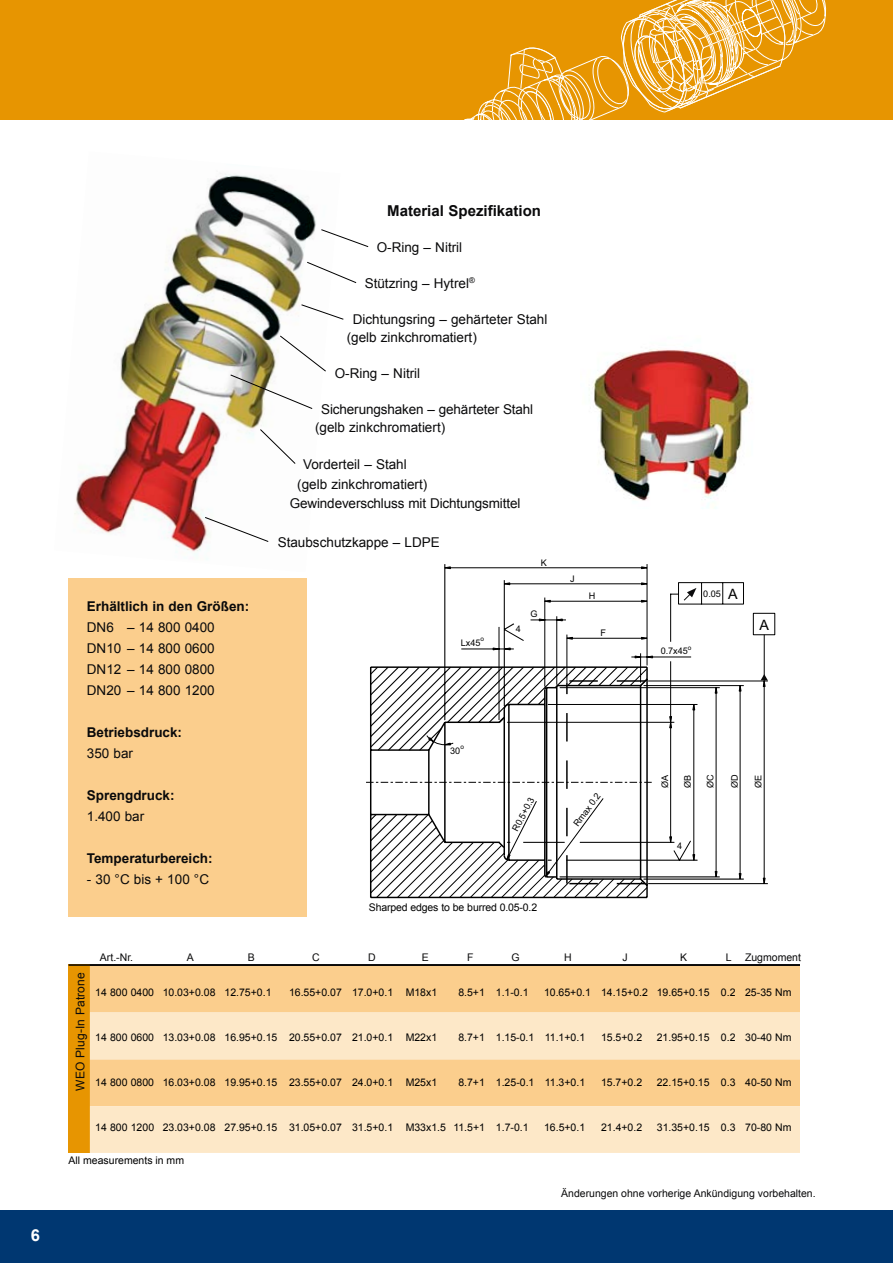
<style>
.page{position:relative;width:893px;height:1263px;background:#fff}
.page>*{position:absolute;margin:0;border:0;box-sizing:border-box;transform-origin:0 0}
.t1{font:700 16.5px "Arial";color:#fff}
.t2{font:700 15px "Arial";color:#0a0a0b}
.t3{font:14.25px "Arial";color:#000}
.t4{font:13.5px/21px "Arial";color:#0a0a0b}
.t5{font:700 13.5px "Arial";color:#0a0a0b}
.t6{font:12px "Arial";letter-spacing:.01em;color:#0a0a0b}
.t7{font:10.5px "Arial";color:#000}
.t8{font:10.5px "Arial";color:#0a0a0b}
.t9{font:9.15px "Arial";color:#000}
.t10{font:6.45px "Arial";color:#000}
.s1{font-size:14.25px}
</style>
<div class="page">
<div style="left:0;top:1210px;width:893px;height:53px;background:#003771"></div>
<div style="left:69px;top:964px;width:21px;height:189px;background:#e79501"></div>
<img style="left:592px;top:349px;width:160px;height:152px">
<img style="left:74px;top:174px;width:242px;height:382px">
<div style="left:69px;top:578px;width:238px;height:338px;background:#fbce8d"></div>
<div style="left:90px;top:966px;width:710px;height:46px;background:#fbce8d"></div>
<svg style="left:90px;top:1012px;width:710px;height:141px;fill:#fde8c8"></svg>
<hr style="left:69px;top:964px;width:731px;height:2px;background:#000">
<div style="left:0;top:0;width:893px;height:119px;background:#e79501"></div>
<svg style="left:380px;top:0;width:446px;height:120px"></svg>
<svg style="left:444px;top:564px;width:324px;height:321px"></svg>
<svg style="left:370px;top:666px;width:279px;height:232px"></svg>
<hr style="left:499px;top:627px;width:1px;height:93px;background:#000">
<hr style="left:461px;top:649px;width:53px;height:1px;background:#000">
<svg style="left:492px;top:647px;width:19px;height:4px"></svg>
<svg style="left:366px;top:680px;width:286px;height:204px"></svg>
<svg style="left:669px;top:582px;width:106px;height:147px"></svg>
<svg style="left:321px;top:229px;width:48px;height:18px"></svg>
<img style="left:230px;top:335px;width:96px;height:74px">
<svg style="left:259px;top:428px;width:37px;height:37px"></svg>
<svg style="left:204px;top:516px;width:65px;height:26px"></svg>
<svg style="left:301px;top:304px;width:43px;height:16px"></svg>
<svg style="left:306px;top:261px;width:51px;height:23px"></svg>
<h1 class="t1" style="left:31px;top:1224px;width:11px">6</h1>
<h2 class="t2" style="left:387px;top:201px;width:155px">Material Spezifikation</h2>
<p class="t4" style="left:377px;top:237px;width:87px">O-Ring – N itril</p>
<p class="t4" style="left:365px;top:273px;width:112px">Stützring – Hytrel<sup>®</sup></p>
<p class="t4" style="left:347px;top:310px;width:202px;line-height:18px;text-indent:6px">Dichtungsring – gehärteter Stahl (gelb zinkchromatiert)</p>
<p class="t4" style="left:335px;top:363px;width:87px">O-Ring – N itril</p>
<p class="t4" style="left:315px;top:400px;width:220px;line-height:18px;text-indent:6px">Sicherungshaken – gehärteter Stahl (gelb zinkchromatiert)</p>
<p class="t4" style="left:303px;top:454px;width:105px">Vorderteil – Stahl</p>
<p class="t4" style="left:297px;top:474px;width:132px">(gelb zinkchromatiert)</p>
<p class="t4" style="left:290px;top:493px;width:232px">Gewindeverschluss mit Dichtungsmittel</p>
<p class="t4" style="left:278px;top:532px;width:162px">Staubschutzkappe – LD PE</p>
<p class="t5" style="left:87px;top:597px;width:164px">Erhältlich in den Größen:</p>
<p class="t4" style="left:87px;top:616px;width:129px;text-align:justify">DN 6 – 14 800 0400<br>DN 10 – 14 800 0600<br>DN 12 – 14 800 0800<br>DN20 – 14 800 1200</p>
<p class="t5" style="left:87px;top:723px;width:97px">Betriebsdruck:</p>
<p class="t4" style="left:87px;top:742px;width:48px">350 bar</p>
<p class="t5" style="left:87px;top:786px;width:89px">Sprengdruck:</p>
<p class="t4" style="left:87px;top:805px;width:59px">1.400 bar</p>
<p class="t5" style="left:87px;top:849px;width:127px">Temperaturbereich:</p>
<p class="t4" style="left:87px;top:868px;width:124px">- 30 °C bis + 100 °C</p>
<p class="t9" style="left:461px;top:636px;width:21px">Lx45</p>
<p class="t10" style="left:481px;top:635px;width:5px">o</p>
<p class="t9" style="left:541px;top:556px;width:8px">K</p>
<p class="t9" style="left:516px;top:623px;width:7px">4</p>
<p class="t9" style="left:530px;top:608px;width:9px">G</p>
<p class="t9" style="left:570px;top:572px;width:6px">J</p>
<p class="t9" style="left:589px;top:590px;width:8px">H</p>
<p class="t9" style="left:600px;top:627px;width:7px">F</p>
<p class="t9" style="left:450px;top:744px;width:12px">30</p>
<p class="t10" style="left:460px;top:743px;width:5px">o</p>
<p class="t9" style="left:510px;top:828px;width:39px;rotate:-63deg">R0.5+0.3</p>
<p class="t9" style="left:570px;top:822px;width:40px;rotate:-53deg">Rmax 0.2</p>
<p class="t7" style="left:369px;top:901px;width:170px">Sharped edges to be burred 0.05-0.2</p>
<p class="t9" style="left:703px;top:588px;width:36px">0.05 <span class="s1">A</span></p>
<p class="t9" style="left:661px;top:645px;width:29px">0.7x45</p>
<p class="t10" style="left:688px;top:643px;width:5px">o</p>
<h3 class="t3" style="left:759px;top:616px;width:11px">A</h3>
<p class="t9" style="left:659px;top:788px;width:15px;rotate:-90deg">ØA</p>
<p class="t9" style="left:682px;top:788px;width:15px;rotate:-90deg">ØB</p>
<p class="t9" style="left:704px;top:788px;width:15px;rotate:-90deg">ØC</p>
<p class="t9" style="left:728px;top:788px;width:15px;rotate:-90deg">ØD</p>
<p class="t9" style="left:752px;top:788px;width:15px;rotate:-90deg">ØE</p>
<p class="t9" style="left:677px;top:840px;width:7px">4</p>
<p class="t6" style="left:73px;top:1091px;width:120px;rotate:-90deg">WEO Plug-In Patrone</p>
<p class="t8" style="left:100px;top:950px;width:55px">Art.-N r. A</p>
<p class="t8" style="left:248px;top:950px;width:9px">B</p>
<p class="t8" style="left:312px;top:950px;width:9px">C</p>
<p class="t8" style="left:368px;top:950px;width:8px">D</p>
<p class="t8" style="left:422px;top:950px;width:5px">E</p>
<p class="t8" style="left:467px;top:950px;width:31px">F G</p>
<p class="t8" style="left:564px;top:950px;width:9px">H</p>
<p class="t8" style="left:622px;top:950px;width:7px">J</p>
<p class="t8" style="left:680px;top:950px;width:23px">K L</p>
<p class="t8" style="left:745px;top:950px;width:58px">Zugmoment</p>
<p class="t7" style="left:95px;top:986px;width:178px">14 800 0400 10.03+0.08 12.75+0.1</p>
<p class="t7" style="left:289px;top:986px;width:150px">16.55+0.07 17.0+0.1 M18x1</p>
<p class="t7" style="left:458px;top:986px;width:72px">8.5+1 1.1-0.1</p>
<p class="t7" style="left:544px;top:986px;width:249px">10.65+0.1 14.15+0.2 19.65+0.15 0.2 25-35 Nm</p>
<p class="t7" style="left:95px;top:1031px;width:344px">14 800 0600 13.03+0.08 16.95+0.15 20.55+0.07 21.0+0.1 M22x1</p>
<p class="t7" style="left:458px;top:1031px;width:128px">8.7+1 1.15-0.1 11.1+0.1</p>
<p class="t7" style="left:601px;top:1031px;width:43px">15.5+0.2</p>
<p class="t7" style="left:657px;top:1031px;width:136px">21.95+0.15 0.2 30-40 Nm</p>
<p class="t7" style="left:95px;top:1076px;width:344px">14 800 0800 16.03+0.08 19.95+0.15 23.55+0.07 24.0+0.1 M25x1</p>
<p class="t7" style="left:458px;top:1076px;width:128px">8.7+1 1.25-0.1 11.3+0.1</p>
<p class="t7" style="left:601px;top:1076px;width:43px">15.7+0.2</p>
<p class="t7" style="left:657px;top:1076px;width:136px">22.15+0.15 0.3 40-50 Nm</p>
<p class="t7" style="left:95px;top:1121px;width:435px">14 800 1200 23.03+0.08 27.95+0.15 31.05+0.07 31.5+0.1 M33x1.5 11.5+1 1.7-0.1</p>
<p class="t7" style="left:544px;top:1121px;width:43px">16.5+0.1</p>
<p class="t7" style="left:601px;top:1121px;width:43px">21.4+0.2</p>
<p class="t7" style="left:657px;top:1121px;width:136px">31.35+0.15 0.3 70-80 Nm</p>
<p class="t7" style="left:69px;top:1153px;width:117px">All measurements in mm</p>
<p class="t8" style="left:561px;top:1186px;width:256px">Änderungen ohne vorherige Ankündigung vorbehalten.</p>
</div>
